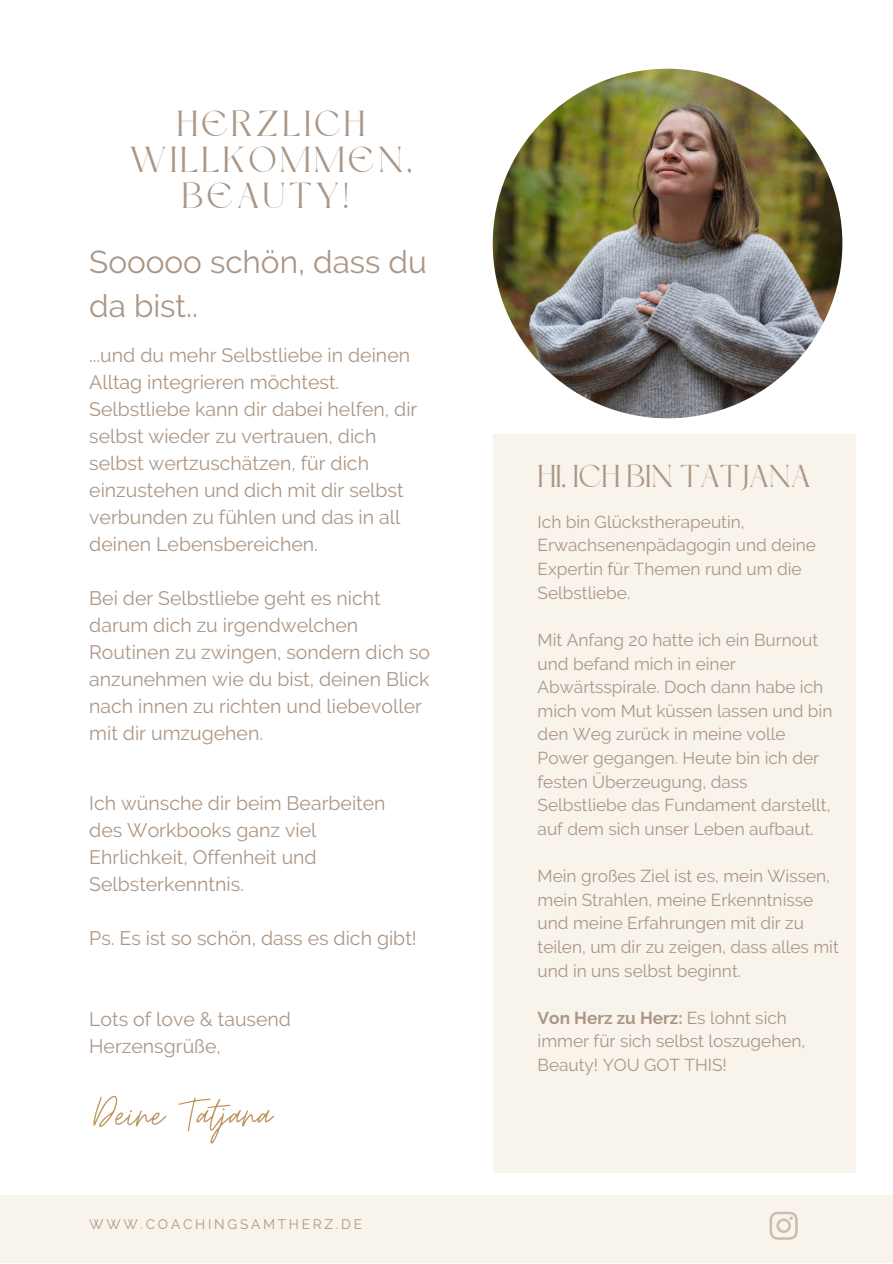
<style>
.page{position:relative;width:893px;height:1264px;background:#fff}
.page>*{position:absolute;margin:0;border:0;box-sizing:border-box;transform-origin:0 0}
.t1{font:51px "Moon Time";color:#be9661}
.t2{font:36px/36px "Dream Avenue";letter-spacing:.1em;color:#ab9685;text-align:center}
.t3{font:31.5px/43.8px "Raleway";color:#ab9685}
.t4{font:31.5px "Dream Avenue";color:#ab9685}
.t5{font:19.5px/27px "Raleway";color:#ab9685}
.t6{font:17.25px/23.5px "Raleway";color:#ab9685}
.t7{font:13.65px "Raleway";letter-spacing:.2em;color:#ab9685}
.s1{font-weight:700}
</style>
<div class="page">
<div style="left:0;top:1195px;width:892px;height:67px;background:#f8f4eb"></div>
<img style="left:492px;top:69px;width:350px;height:349px;border-radius:50%">
<svg style="left:769px;top:1211px;width:28px;height:28px"></svg>
<div style="left:492px;top:434px;width:363px;height:739px;background:#f8f4eb"></div>
<p class="t2" style="left:130px;top:109px;width:284px">HERZLICH<br>WILLKOMMEN,</p>
<p class="t2" style="left:182px;top:181px;width:168px">BEAUTY!</p>
<p class="t3" style="left:89px;top:240px;width:339px">Sooooo schön, dass du da bist..</p>
<p class="t5" style="left:89px;top:341px;width:329px">...und du mehr Selbstliebe in deinen Alltag integrieren möchtest.<br>Selbstliebe kann dir dabei helfen, dir selbst wieder zu vertrauen, dich selbst wertzuschätzen, für dich einzustehen und dich mit dir selbst verbunden zu fühlen und das in all deinen Lebensbereichen.</p>
<p class="t5" style="left:89px;top:584px;width:342px">Bei der Selbstliebe geht es nicht darum dich zu irgendwelchen<br>Routinen zu zwingen, sondern dich so anzunehmen wie du bist, deinen Blick nach innen zu richten und liebevoller mit dir umzugehen.</p>
<p class="t5" style="left:89px;top:789px;width:298px">Ich wünsche dir beim Bearbeiten des Workbooks ganz viel<br>Ehrlichkeit, Offenheit und<br>Selbsterkenntnis.</p>
<p class="t5" style="left:89px;top:924px;width:329px">Ps. Es ist so schön, dass es dich gibt!</p>
<p class="t5" style="left:89px;top:1005px;width:203px">Lots of love &amp; tausend<br>Herzensgrüße,</p>
<p class="t1" style="left:93px;top:1083px;width:180px">Deine Tatjana</p>
<p class="t7" style="left:89px;top:1215px;width:274px">WWW.COACHINGSAMTHERZ.DE</p>
<p class="t4" style="left:537px;top:463px;width:274px">HI, ICH BIN TATJANA</p>
<p class="t6" style="left:537px;top:510px;width:280px">Ich bin Glückstherapeutin,<br>Erwachsenenpädagogin und deine<br>Expertin für Themen rund um die<br>Selbstliebe.</p>
<p class="t6" style="left:537px;top:628px;width:296px">Mit Anfang 20 hatte ich ein Burnout und befand mich in einer<br>Abwärtsspirale. Doch dann habe ich mich vom Mut küssen lassen und bin den Weg zurück in meine volle<br>Power gegangen. Heute bin ich der festen Überzeugung, dass<br>Selbstliebe das Fundament darstellt, auf dem sich unser Leben aufbaut.</p>
<p class="t6" style="left:537px;top:864px;width:302px">Mein großes Ziel ist es, mein Wissen, mein Strahlen, meine Erkenntnisse und meine Erfahrungen mit dir zu teilen, um dir zu zeigen, dass alles mit und in uns selbst beginnt.</p>
<p class="t6" style="left:537px;top:1005px;width:269px"><span class="s1">Von Herz zu Herz:</span> Es lohnt sich immer für sich selbst loszugehen,<br>Beauty! YOU GOT THIS!</p>
</div>
